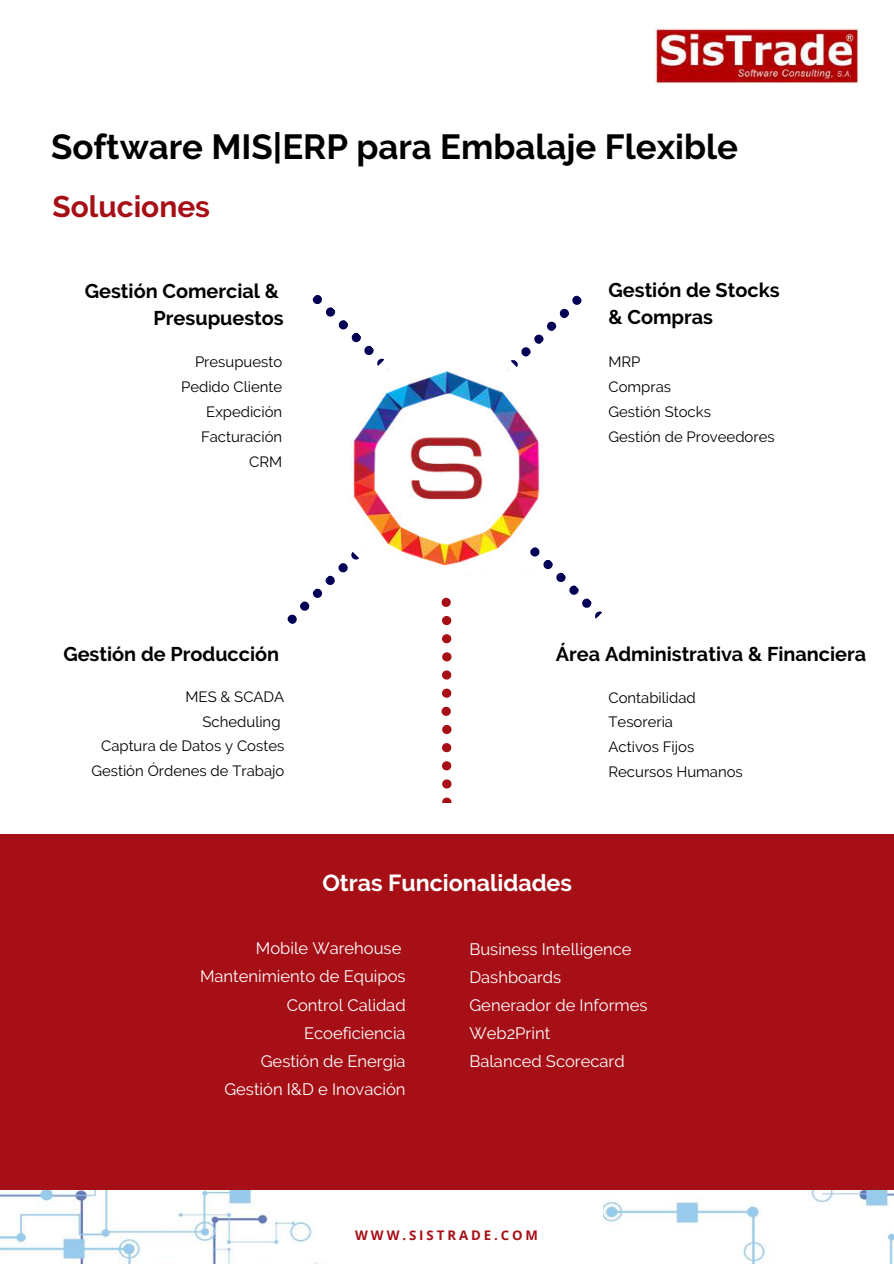
<style>
.page{position:relative;width:894px;height:1264px;background:#fff}
.page>*{position:absolute;margin:0;border:0;box-sizing:border-box;transform-origin:0 0}
.t1{font:700 34.8px "Raleway";color:#000}
.t2{font:700 29.85px "Raleway";color:#a60f16}
.t3{font:700 23.25px "Raleway";color:#fff}
.t4{font:700 19.8px/27px "Raleway";color:#000;text-align:right}
.t5{font:16.5px/28.2px "Raleway";color:#fff;text-align:right}
.t6{font:14.85px/24.8px "Raleway";color:#000;text-align:right}
.t7{font:700 13.2px "Open Sans";letter-spacing:.22em;color:#a60f16}
</style>
<div class="page">
<img style="left:655px;top:29px;width:203px;height:55px">
<img style="left:0;top:1189px;width:326px;height:74px">
<img style="left:603px;top:1189px;width:290px;height:74px">
<svg style="left:510px;top:295px;width:72px;height:68px"></svg>
<div style="left:0;top:834px;width:893px;height:355px;background:#a60f16"></div>
<svg style="left:312px;top:295px;width:72px;height:68px"></svg>
<svg style="left:441px;top:598px;width:10px;height:205px"></svg>
<svg style="left:556px;top:572px;width:46px;height:47px"></svg>
<img style="left:350px;top:363px;width:208px;height:211px">
<svg style="left:287px;top:545px;width:79px;height:79px"></svg>
<h1 class="t1" style="left:51px;top:126px;width:688px">Software MIS|ERP para Embalaje Flexible</h1>
<h2 class="t2" style="left:53px;top:189px;width:159px">Soluciones</h2>
<h3 class="t4" style="left:85px;top:277px;width:200px">Gestión Comercial &amp;<br>Presupuestos</h3>
<p class="t6" style="left:181px;top:350px;width:103px">Presupuesto<br>Pedido Cliente<br>Expedición<br>Facturación<br>CRM</p>
<h3 class="t4" style="left:608px;top:277px;width:172px;text-align:left">Gestión de Stocks &amp; Compras</h3>
<p class="t6" style="left:608px;top:349px;width:168px;text-align:left">MRP<br>Compras<br>Gestión Stocks<br>Gestión de Proveedores</p>
<h3 class="t4" style="left:63px;top:640px;width:217px">Gestión de Producción</h3>
<h3 class="t4" style="left:555px;top:640px;width:311px">Área Administrativa &amp; Financiera</h3>
<p class="t6" style="left:608px;top:685px;width:136px;text-align:left">Contabilidad<br>Tesoreria<br>Activos Fijos<br>Recursos Humanos</p>
<p class="t6" style="left:91px;top:684px;width:194px">MES &amp; SCADA<br>Scheduling<br>Captura de Datos y Costes<br>Gestión Órdenes de Trabajo</p>
<h3 class="t3" style="left:322px;top:868px;width:251px">Otras Funcionalidades</h3>
<p class="t5" style="left:200px;top:934px;width:207px">Mobile Warehouse<br>Mantenimiento de Equipos<br>Control Calidad<br>Ecoeficiencia<br>Gestión de Energia<br>Gestión I&amp;D e Inovación</p>
<p class="t5" style="left:469px;top:934px;width:179px;text-align:left">Business Intelligence<br>Dashboards<br>Generador de Informes<br>Web2Print<br>Balanced Scorecard</p>
<p class="t7" style="left:355px;top:1225px;width:184px">WWW.SISTRADE.COM</p>
</div>
